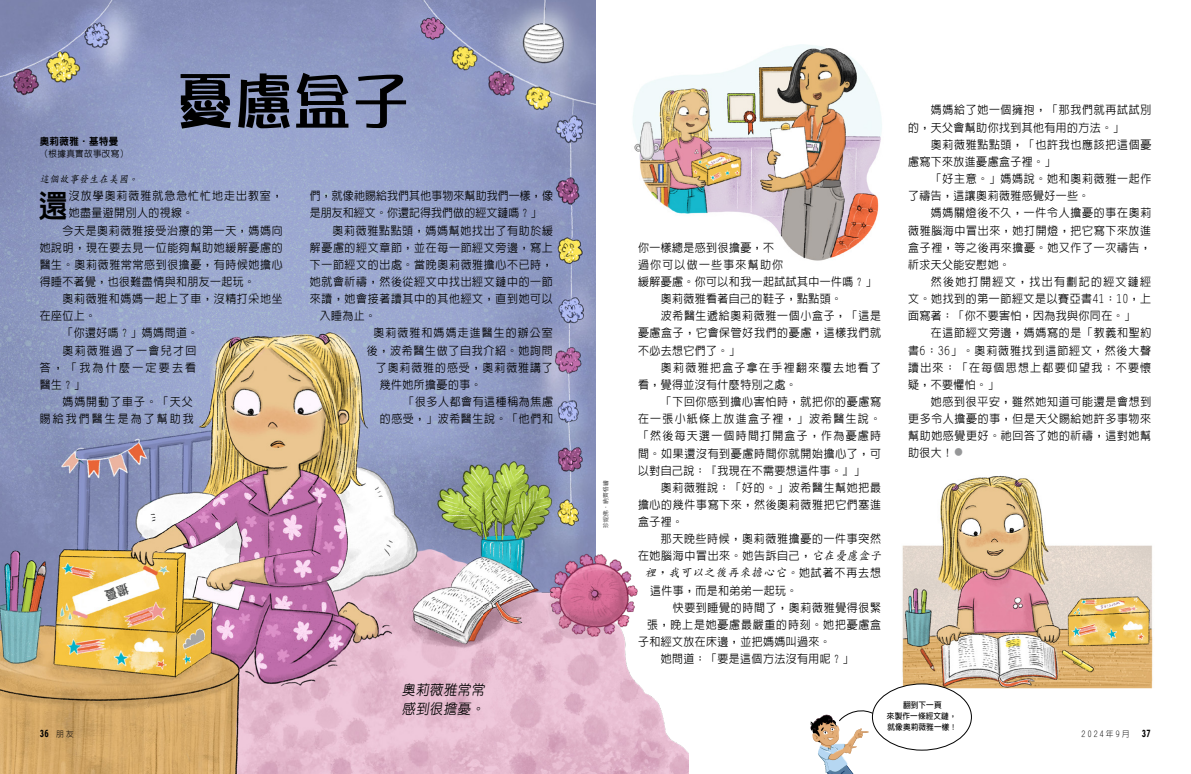
<style>
.page{position:relative;width:1191px;height:774px;background:#fff}
.page>*{position:absolute;margin:0;border:0;box-sizing:border-box;transform-origin:0 0}
.h1_DOTS_title{font:800 58px "AR Xin Chao POPB5";color:#000;scale:.95 1}
.p1_first{font:800 30.4px "AR Hei B5";color:#000;scale:.95 1}
.t1{font:500 14px/19.6px "AR Yuan B5";color:#000;scale:.95 1}
.p1{font:500 11.5px/17.1px "AR Hei B5";letter-spacing:.06em;color:#000;text-align:justify;scale:.95 1}
.p1-2{font:500 11.5px/17.1px "AR Hei B5";letter-spacing:.04em;color:#000;scale:.95 1}
.p1-3{font:500 11.5px/17.1px "AR Hei B5";letter-spacing:.01em;color:#000;scale:.95 1}
.p1-4{font:500 11.5px/17.1px "AR Hei B5";letter-spacing:.125em;color:#000;scale:.95 1}
.p1_first-2{font:500 11.5px/17.1px "AR Hei B5";letter-spacing:.095em;color:#000;scale:.95 1}
.p1-5{font:500 11.5px/17.1px "AR Hei B5";letter-spacing:.19em;color:#000;text-align:right;scale:.95 1}
.p1-6{font:500 11.5px "AR Kai B5";color:#000;scale:.95 1}
.p1-7{font:500 11.5px "AR Hei B5";letter-spacing:.1em;color:#000;scale:.95 1}
.p1-8{font:500 11.5px "AR Hei B5";letter-spacing:.085em;color:#000;scale:.95 1}
.p1_bio{font:500 10px "AR Kai B5";color:#000;scale:.95 1}
.p1_author-name{font:800 10px "AR Hei B5";letter-spacing:.04em;color:#000;scale:.95 1}
.Folio_L_verso{font:800 9.2px "AR Hei B5";color:#000;scale:.95 1}
.p1_author-role{font:500 9px "AR Hei B5";letter-spacing:.04em;color:#000;scale:.95 1}
.t2{font:300 8.2px "AR Hei B5";letter-spacing:.28em;color:#000;scale:.95 1}
.p1_aside_info_first__MP_speech_bubble{font:700 8px/11px "AR Hei B5";letter-spacing:.02em;color:#000;text-align:center;scale:.95 1}
.t3{font:300 6px "AR Hei B5";letter-spacing:.04em;color:#000;scale:.95 1}
.s1{font-family:"AR Kai B5"}
.s2{font-family:"AR Hei B5"}
.s3{font-family:"Arial";font-weight:400;font-size:18px;color:#969798}
.s4{font-weight:300;font-size:8.2px}
</style>
<div class="page">
<img style="left:0;top:0;width:595px;height:774px">
<img style="left:887px;top:475px;width:266px;height:241px">
<img style="left:633px;top:44px;width:249px;height:217px">
<img style="left:483px;top:522px;width:205px;height:252px">
<div style="left:872px;top:684px;width:99px;height:66px;background:#fff;border-radius:50%"></div>
<div style="left:872px;top:684px;width:99px;height:66px;border:1px solid #000;border-radius:50%"></div>
<svg style="left:810px;top:710px;width:63px;height:64px"></svg>
<svg style="left:104px;top:583px;width:26px;height:18px"></svg>
<p class="h1_DOTS_title" style="left:178px;top:72px;width:244px">憂慮盒子</p>
<p class="p1_author-name" style="left:40px;top:137px;width:84px">奧莉薇雅·基特曼</p>
<p class="p1_author-role" style="left:40px;top:149px;width:95px">（根據真實故事改寫）</p>
<p class="p1_bio" style="left:40px;top:174px;width:107px">這個故事發生在美國。</p>
<p class="p1_first" style="left:39px;top:191px;width:32px">還</p>
<p class="p1_first-2" style="left:69px;top:187px;width:227px">沒放學奧莉薇雅就急急忙忙地走出教室，她盡量避開別人的視線。</p>
<p class="p1" style="left:40px;top:222px;width:257px;text-indent:23px">今天是奧莉薇雅接受治療的第一天，媽媽向她說明，現在要去見一位能夠幫助她緩解憂慮的醫生。奧莉薇雅常常感到很擔憂，有時候她擔心得睡不著覺，也很難盡情與和朋友一起玩。</p>
<p class="p1" style="left:40px;top:290px;width:257px;text-indent:23px">奧莉薇雅和媽媽一起上了車，沒精打采地坐在座位上。</p>
<p class="p1-2" style="left:62px;top:324px;width:145px">「你還好嗎？」媽媽問道。</p>
<p class="p1" style="left:40px;top:342px;width:166px;text-indent:23px">奧莉薇雅過了一會兒才回答，「我為什麼一定要去看醫生？」</p>
<p class="p1-5" style="left:40px;top:393px;width:164px">媽媽開動了車子。「天父<br>賜給我們醫生是為了幫助我</p>
<p class="p1-3" style="left:310px;top:187px;width:257px">們，就像祂賜給我們其他事物來幫助我們一樣，像是朋友和經文。你還記得我們做的經文鏈嗎？」</p>
<p class="p1" style="left:332px;top:222px;width:233px">奧莉薇雅點點頭，媽媽幫她找出了有助於緩</p>
<p class="p1" style="left:310px;top:239px;width:257px">解憂慮的經文章節，並在每一節經文旁邊，寫上</p>
<p class="p1" style="left:310px;top:256px;width:257px">下一節經文的出處。當晚奧莉薇雅擔心不已時，</p>
<p class="p1" style="left:310px;top:273px;width:257px">她就會祈禱，然後從經文中找出經文鏈中的一節</p>
<p class="p1" style="left:310px;top:290px;width:257px">來讀，她會接著讀其中的其他經文，直到她可以</p>
<p class="p1" style="left:320px;top:307px;width:61px">入睡為止。</p>
<p class="p1-7" style="left:373px;top:327px;width:190px">奧莉薇雅和媽媽走進醫生的辦公室</p>
<p class="p1" style="left:367px;top:342px;width:197px">後，波希醫生做了自我介紹。她詢問</p>
<p class="p1-8" style="left:376px;top:362px;width:188px">了奧莉薇雅的感受，奧莉薇雅講了</p>
<p class="p1-2" style="left:380px;top:376px;width:109px">幾件她所擔憂的事。</p>
<p class="p1" style="left:380px;top:393px;width:184px;text-align:right">「很多人都會有這種稱為焦慮<br>的感受，」波希醫生說。「他們和</p>
<p class="t3" style="left:603px;top:528px;width:51px;rotate:-90deg">珍妮佛·納齊格繪</p>
<p class="p1-2" style="left:638px;top:239px;width:252px">你一樣總是感到很擔憂，不<br>過你可以做一些事來幫助你<br>緩解憂慮。你可以和我一起試試其中一件嗎？」</p>
<p class="p1-2" style="left:660px;top:290px;width:192px">奧莉薇雅看著自己的鞋子，點點頭。</p>
<p class="p1" style="left:638px;top:307px;width:257px;text-indent:23px">波希醫生遞給奧莉薇雅一個小盒子，「這是憂慮盒子，它會保管好我們的憂慮，這樣我們就不必去想它們了。」</p>
<p class="p1-4" style="left:638px;top:359px;width:257px;text-indent:23px">奧莉薇雅把盒子拿在手裡翻來覆去地看了看，覺得並沒有什麼特別之處。</p>
<p class="p1" style="left:638px;top:393px;width:257px;text-indent:23px">「下回你感到擔心害怕時，就把你的憂慮寫在一張小紙條上放進盒子裡，」波希醫生說。「然後每天選一個時間打開盒子，作為憂慮時間。如果還沒有到憂慮時間你就開始擔心了，可以對自己說：『我現在不需要想這件事。』」</p>
<p class="p1" style="left:638px;top:479px;width:257px;text-indent:23px">奧莉薇雅說：「好的。」波希醫生幫她把最擔心的幾件事寫下來，然後奧莉薇雅把它們塞進盒子裡。</p>
<p class="p1" style="left:660px;top:530px;width:233px">那天晚些時候，奧莉薇雅擔憂的一件事突然</p>
<p class="p1" style="left:638px;top:547px;width:259px">在她腦海中冒出來。她告訴自己，<span class="s1">它在憂慮盒子</span></p>
<p class="p1-6" style="left:645px;top:567px;width:250px">裡，我可以之後再來擔心它。<span class="s2">她試著不再去想</span></p>
<p class="p1-2" style="left:650px;top:582px;width:157px">這件事，而是和弟弟一起玩。</p>
<p class="p1" style="left:672px;top:599px;width:221px">快要到睡覺的時間了，奧莉薇雅覺得很緊</p>
<p class="p1" style="left:647px;top:616px;width:248px">張，晚上是她憂慮最嚴重的時刻。她把憂慮盒</p>
<p class="p1-2" style="left:638px;top:633px;width:204px">子和經文放在床邊，並把媽媽叫過來。</p>
<p class="p1-2" style="left:660px;top:650px;width:204px">她問道：「要是這個方法沒有用呢？」</p>
<p class="p1" style="left:908px;top:102px;width:257px;text-indent:23px">媽媽給了她一個擁抱，「那我們就再試試別的，天父會幫助你找到其他有用的方法。」</p>
<p class="p1" style="left:908px;top:136px;width:257px;text-indent:23px">奧莉薇雅點點頭，「也許我也應該把這個憂慮寫下來放進憂慮盒子裡。」</p>
<p class="p1" style="left:908px;top:170px;width:257px;text-indent:23px">「好主意。」媽媽說。她和奧莉薇雅一起作了禱告，這讓奧莉薇雅感覺好一些。</p>
<p class="p1" style="left:908px;top:204px;width:257px;text-indent:23px">媽媽關燈後不久，一件令人擔憂的事在奧莉薇雅腦海中冒出來，她打開燈，把它寫下來放進盒子裡，等之後再來擔憂。她又作了一次禱告，祈求天父能安慰她。</p>
<p class="p1" style="left:908px;top:273px;width:257px;text-indent:23px">然後她打開經文，找出有劃記的經文鏈經文。她找到的第一節經文是以賽亞書41：10，上面寫著：「你不要害怕，因為我與你同在。」</p>
<p class="p1" style="left:908px;top:324px;width:257px;text-indent:23px">在這節經文旁邊，媽媽寫的是「教義和聖約書6：36」。奧莉薇雅找到這節經文，然後大聲讀出來：「在每個思想上都要仰望我；不要懷疑，不要懼怕。」</p>
<p class="p1" style="left:908px;top:393px;width:257px;text-indent:23px">她感到很平安，雖然她知道可能還是會想到更多令人擔憂的事，但是天父賜給她許多事物來幫助她感覺更好。祂回答了她的祈禱，這對她幫助很大！<span class="s3">●</span></p>
<p class="t1" style="left:402px;top:680px;width:90px">奧莉薇雅常常感到很擔憂。</p>
<p class="p1_aside_info_first__MP_speech_bubble" style="left:887px;top:699px;width:75px">翻到下一頁<br>來製作一條經文鏈，就像奧莉薇雅一樣！</p>
<p class="Folio_L_verso" style="left:40px;top:729px;width:38px">36 <span class="s4">朋友</span></p>
<p class="t2" style="left:1081px;top:730px;width:52px">2024年9月</p>
<p class="Folio_L_verso" style="left:1141px;top:729px;width:11px">37</p>
</div>
